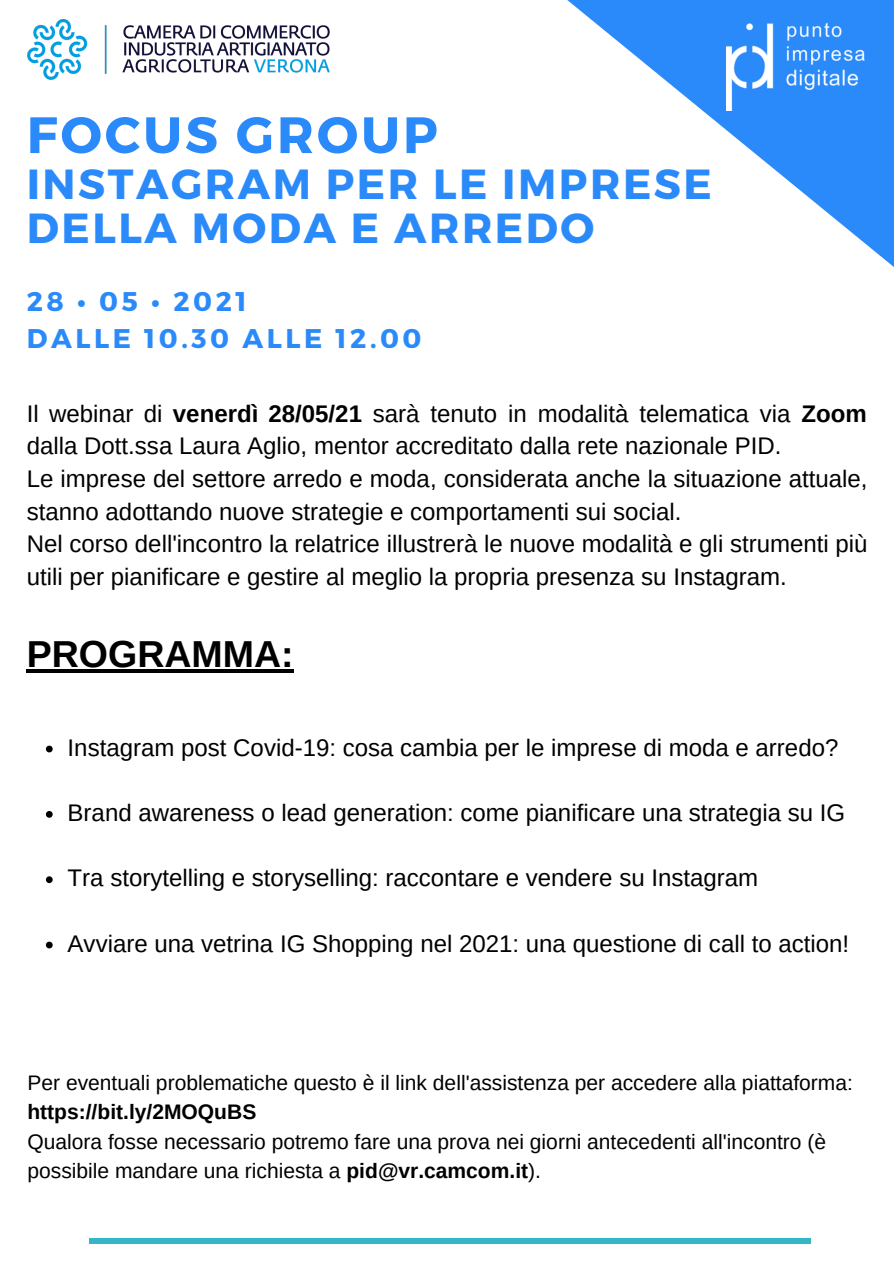
<style>
.page{position:relative;width:894px;height:1264px;background:#fff}
.page>*{position:absolute;margin:0;border:0;box-sizing:border-box;transform-origin:0 0}
.t1{font:700 51px "Montserrat";letter-spacing:.06em;color:#2b8afa}
.t2{font:700 42px/44px "Montserrat";letter-spacing:.06em;color:#2b8afa}
.t3{font:700 37.5px "Arimo";color:#000}
.t4{font:700 27px "Montserrat";letter-spacing:.13em;color:#2b8afa}
.t5{font:24px/32.7px "Arimo";color:#000}
.t6{font:21px/29.2px "Arimo";color:#000}
.s1{font-weight:700}
</style>
<div class="page">
<svg style="left:567px;top:0;width:326px;height:267px"></svg>
<div style="left:89px;top:1238px;width:721px;height:5px;background:#34b6c6"></div>
<svg style="left:46px;top:745px;width:7px;height:7px"></svg>
<svg style="left:46px;top:811px;width:7px;height:6px"></svg>
<svg style="left:46px;top:876px;width:7px;height:7px"></svg>
<svg style="left:46px;top:941px;width:7px;height:7px"></svg>
<hr style="left:27px;top:669px;width:267px;height:3px;background:#000">
<img style="left:725px;top:11px;width:158px;height:99px">
<img style="left:27px;top:20px;width:302px;height:59px">
<p class="t1" style="left:27px;top:102px;width:412px">FOCUS GROUP</p>
<p class="t2" style="left:27px;top:160px;width:686px">INSTAGRAM PER LE IMPRESE<br>DELLA MODA E ARREDO</p>
<p class="t4" style="left:27px;top:284px;width:221px">28 • 05 • 2021</p>
<p class="t4" style="left:27px;top:321px;width:396px">DALLE 10.30 ALLE 12.00</p>
<p class="t5" style="left:27px;top:397px;width:841px">Il webinar di <span class="s1">venerdì 28/05/21</span> sarà tenuto in modalità telematica via <span class="s1">Zoom </span>dalla Dott.ssa Laura Aglio, mentor accreditato dalla rete nazionale PID.</p>
<p class="t5" style="left:27px;top:462px;width:842px">Le imprese del settore arredo e moda, considerata anche la situazione attuale, stanno adottando nuove strategie e comportamenti sui social.</p>
<p class="t5" style="left:27px;top:527px;width:842px">Nel corso dell'incontro la relatrice illustrerà le nuove modalità e gli strumenti più utili per pianificare e gestire al meglio la propria presenza su Instagram.</p>
<p class="t3" style="left:27px;top:633px;width:268px">PROGRAMMA:</p>
<p class="t5" style="left:68px;top:731px;width:772px">Instagram post Covid-19: cosa cambia per le imprese di moda e arredo?</p>
<p class="t5" style="left:68px;top:796px;width:778px">Brand awareness o lead generation: come pianificare una strategia su IG</p>
<p class="t5" style="left:68px;top:861px;width:692px">Tra storytelling e storyselling: raccontare e vendere su Instagram</p>
<p class="t5" style="left:68px;top:927px;width:782px">Avviare una vetrina IG Shopping nel 2021: una questione di call to action!</p>
<p class="t6" style="left:27px;top:1068px;width:826px">Per eventuali problematiche questo è il link dell'assistenza per accedere alla piattaforma: <span class="s1">https://bit.ly/2MOQuBS</span></p>
<p class="t6" style="left:27px;top:1126px;width:800px">Qualora fosse necessario potremo fare una prova nei giorni antecedenti all'incontro (è possibile mandare una richiesta a <span class="s1">pid@vr.camcom.it</span>).</p>
</div>
